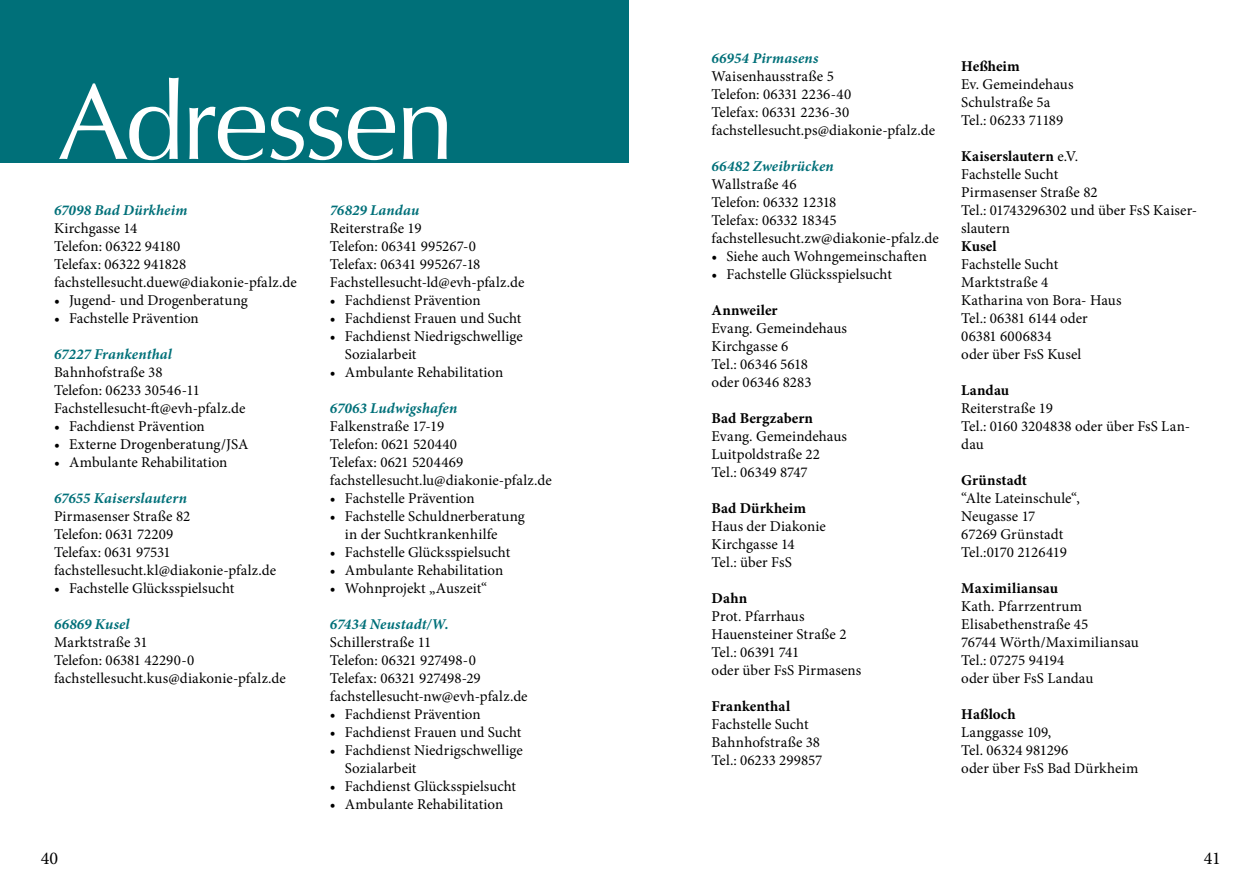
<style>
.page{position:relative;width:1259px;height:893px;background:#fff}
.page>*{position:absolute;margin:0;border:0;box-sizing:border-box;transform-origin:0 0}
.t1{font:108px "Optima";letter-spacing:-.03em;color:#fff}
.t2{font:18px "Minion Pro";color:#000}
.t3{font:15px/18px "Minion Pro";color:#000}
.t4{font:italic 700 15px "Minion Pro";letter-spacing:.01em;color:#007079}
.t5{font:700 15px "Minion Pro";letter-spacing:.01em;color:#000}
.s1{font-weight:700}
</style>
<div class="page">
<div style="left:0;top:0;width:629px;height:163px;background:#007079"></div>
<h1 class="t1" style="left:57px;top:60px;width:399px">Adressen</h1>
<p class="t4" style="left:54px;top:200px;width:135px">67098 Bad Dürkheim</p>
<p class="t3" style="left:54px;top:219px;width:244px">Kirchgasse 14<br>Telefon: 06322 94180<br>Telefax: 06322 941828 fachstellesucht.duew@diakonie-pfalz.de</p>
<p class="t3" style="left:54px;top:291px;width:195px">• Jugend- und Drogenberatung</p>
<p class="t3" style="left:54px;top:309px;width:146px">• Fachstelle Prävention</p>
<p class="t4" style="left:54px;top:344px;width:119px">67227 Frankenthal</p>
<p class="t3" style="left:54px;top:363px;width:193px">Bahnhofstraße 38<br>Telefon: 06233 30546-11<br>Fachstellesucht-ft@evh-pfalz.de</p>
<p class="t3" style="left:54px;top:417px;width:152px">• Fachdienst Prävention</p>
<p class="t3" style="left:54px;top:435px;width:196px">• Externe Drogenberatung/JSA</p>
<p class="t3" style="left:54px;top:453px;width:175px">• Ambulante Rehabilitation</p>
<p class="t4" style="left:54px;top:488px;width:134px">67655 Kaiserslautern</p>
<p class="t3" style="left:54px;top:507px;width:224px">Pirmasenser Straße 82<br>Telefon: 0631 72209<br>Telefax: 0631 97531 fachstellesucht.kl@diakonie-pfalz.de</p>
<p class="t3" style="left:54px;top:579px;width:182px">• Fachstelle Glücksspielsucht</p>
<p class="t4" style="left:54px;top:614px;width:77px">66869 Kusel</p>
<p class="t3" style="left:54px;top:633px;width:233px">Marktstraße 31<br>Telefon: 06381 42290-0 fachstellesucht.kus@diakonie-pfalz.de</p>
<p class="t4" style="left:330px;top:200px;width:91px">76829 Landau</p>
<p class="t3" style="left:330px;top:219px;width:196px">Reiterstraße 19<br>Telefon: 06341 995267-0<br>Telefax: 06341 995267-18<br>Fachstellesucht-ld@evh-pfalz.de</p>
<p class="t3" style="left:330px;top:291px;width:152px">• Fachdienst Prävention</p>
<p class="t3" style="left:330px;top:309px;width:193px">• Fachdienst Frauen und Sucht</p>
<p class="t3" style="left:345px;top:327px;width:179px;text-indent:-15px">• Fachdienst Niedrigschwellige<br>Sozialarbeit</p>
<p class="t3" style="left:330px;top:363px;width:175px">• Ambulante Rehabilitation</p>
<p class="t4" style="left:330px;top:398px;width:129px">67063 Ludwigshafen</p>
<p class="t3" style="left:330px;top:417px;width:223px">Falkenstraße 17-19<br>Telefon: 0621 520440<br>Telefax: 0621 5204469 fachstellesucht.lu@diakonie-pfalz.de</p>
<p class="t3" style="left:330px;top:489px;width:146px">• Fachstelle Prävention</p>
<p class="t3" style="left:345px;top:507px;width:181px;text-indent:-15px">• Fachstelle Schuldnerberatung in der Suchtkrankenhilfe</p>
<p class="t3" style="left:330px;top:543px;width:182px">• Fachstelle Glücksspielsucht</p>
<p class="t3" style="left:330px;top:561px;width:175px">• Ambulante Rehabilitation</p>
<p class="t3" style="left:330px;top:579px;width:159px">• Wohnprojekt „Auszeit“</p>
<p class="t4" style="left:330px;top:614px;width:120px">67434 Neustadt/W.</p>
<p class="t3" style="left:330px;top:633px;width:199px">Schillerstraße 11<br>Telefon: 06321 927498-0<br>Telefax: 06321 927498-29 fachstellesucht-nw@evh-pfalz.de</p>
<p class="t3" style="left:330px;top:705px;width:152px">• Fachdienst Prävention</p>
<p class="t3" style="left:330px;top:723px;width:193px">• Fachdienst Frauen und Sucht</p>
<p class="t3" style="left:345px;top:741px;width:179px;text-indent:-15px">• Fachdienst Niedrigschwellige<br>Sozialarbeit</p>
<p class="t3" style="left:330px;top:777px;width:188px">• Fachdienst Glücksspielsucht</p>
<p class="t3" style="left:330px;top:795px;width:175px">• Ambulante Rehabilitation</p>
<p class="t4" style="left:711px;top:47px;width:108px">66954 Pirmasens</p>
<p class="t3" style="left:711px;top:67px;width:225px">Waisenhausstraße 5<br>Telefon: 06331 2236-40<br>Telefax: 06331 2236-30 fachstellesucht.ps@diakonie-pfalz.de</p>
<p class="t4" style="left:711px;top:155px;width:124px">66482 Zweibrücken</p>
<p class="t3" style="left:711px;top:175px;width:229px">Wallstraße 46<br>Telefon: 06332 12318<br>Telefax: 06332 18345 fachstellesucht.zw@diakonie-pfalz.de</p>
<p class="t3" style="left:711px;top:247px;width:217px">• Siehe auch Wohngemeinschaften</p>
<p class="t3" style="left:711px;top:265px;width:182px">• Fachstelle Glücksspielsucht</p>
<p class="t5" style="left:711px;top:299px;width:67px">Annweiler</p>
<p class="t3" style="left:711px;top:319px;width:137px">Evang. Gemeindehaus<br>Kirchgasse 6<br>Tel.: 06346 5618<br>oder 06346 8283</p>
<p class="t5" style="left:711px;top:407px;width:103px">Bad Bergzabern</p>
<p class="t3" style="left:711px;top:427px;width:137px">Evang. Gemeindehaus<br>Luitpoldstraße 22<br>Tel.: 06349 8747</p>
<p class="t5" style="left:711px;top:497px;width:96px">Bad Dürkheim</p>
<p class="t3" style="left:711px;top:517px;width:116px">Haus der Diakonie<br>Kirchgasse 14<br>Tel.: über FsS</p>
<p class="t5" style="left:711px;top:587px;width:37px">Dahn</p>
<p class="t3" style="left:711px;top:607px;width:151px">Prot. Pfarrhaus<br>Hauensteiner Straße 2<br>Tel.: 06391 741<br>oder über FsS Pirmasens</p>
<p class="t5" style="left:711px;top:695px;width:80px">Frankenthal</p>
<p class="t3" style="left:711px;top:715px;width:112px">Fachstelle Sucht<br>Bahnhofstraße 38<br>Tel.: 06233 299857</p>
<p class="t5" style="left:961px;top:56px;width:60px">Heßheim</p>
<p class="t3" style="left:961px;top:75px;width:114px">Ev. Gemeindehaus<br>Schulstraße 5a<br>Tel.: 06233 71189</p>
<p class="t3" style="left:961px;top:147px;width:237px"><span class="s1">Kaiserslautern</span> e.V.<br>Fachstelle Sucht<br>Pirmasenser Straße 82<br>Tel.: 01743296302 und über FsS Kaiser&shy;slautern</p>
<p class="t5" style="left:961px;top:236px;width:37px">Kusel</p>
<p class="t3" style="left:961px;top:255px;width:162px">Fachstelle Sucht<br>Marktstraße 4<br>Katharina von Bora- Haus<br>Tel.: 06381 6144 oder<br>06381 6006834<br>oder über FsS Kusel</p>
<p class="t5" style="left:961px;top:380px;width:49px">Landau</p>
<p class="t3" style="left:961px;top:399px;width:230px">Reiterstraße 19<br>Tel.: 0160 3204838 oder über FsS Lan&shy;dau</p>
<p class="t5" style="left:961px;top:470px;width:67px">Grünstadt</p>
<p class="t3" style="left:961px;top:489px;width:120px">“Alte Lateinschule“,<br>Neugasse 17<br>67269 Grünstadt<br>Tel.:0170 2126419</p>
<p class="t5" style="left:961px;top:578px;width:98px">Maximiliansau</p>
<p class="t3" style="left:961px;top:597px;width:179px">Kath. Pfarrzentrum<br>Elisabethenstraße 45<br>76744 Wörth/Maximiliansau<br>Tel.: 07275 94194<br>oder über FsS Landau</p>
<p class="t5" style="left:961px;top:704px;width:56px">Haßloch</p>
<p class="t3" style="left:961px;top:723px;width:178px">Langgasse 109,<br>Tel. 06324 981296<br>oder über FsS Bad Dürkheim</p>
<p class="t2" style="left:41px;top:846px;width:19px">40</p>
<p class="t2" style="left:1203px;top:846px;width:19px">41</p>
</div>
